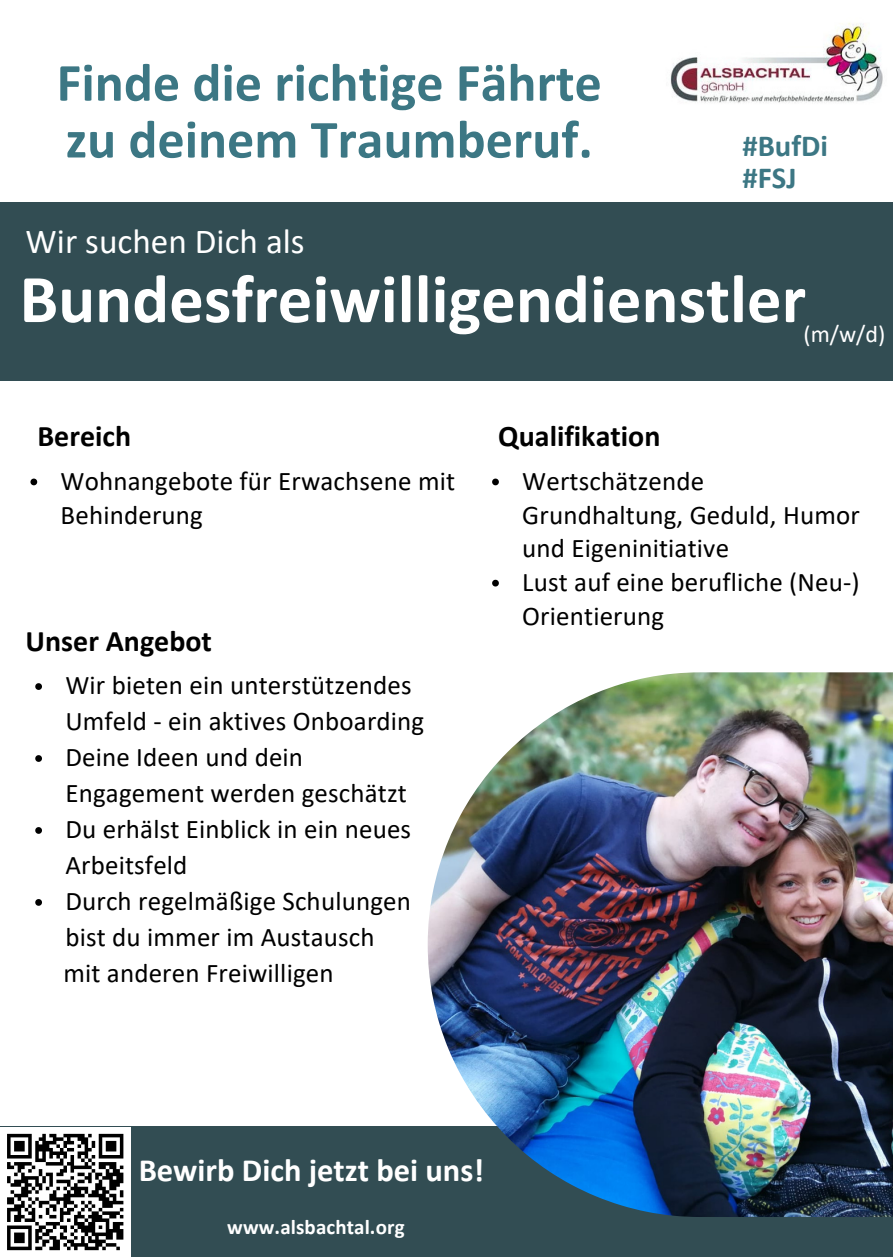
<style>
.page{position:relative;width:893px;height:1257px;background:#fff}
.page>*{position:absolute;margin:0;border:0;box-sizing:border-box;transform-origin:0 0}
.t1{font:700 69px "Calibri";color:#fff}
.t2{font:700 54.15px/56.8px "Calibri";color:#3c7784}
.t3{font:35.25px "Calibri";color:#fff}
.t4{font:700 32.55px "Calibri";color:#fff}
.t5{font:700 30.75px/31.5px "Calibri";color:#3c7784}
.t6{font:700 30px "Calibri";color:#000}
.t7{font:27px/36px "Calibri";letter-spacing:.005em;color:#000}
.t8{font:24px "Calibri";color:#fff}
.t9{font:700 21px "Calibri";letter-spacing:.005em;color:#fff}
</style>
<div class="page">
<div style="left:0;top:202px;width:892px;height:178px;background:#324d53"></div>
<div style="left:0;top:1127px;width:892px;height:130px;background:#324d53"></div>
<img style="left:427px;top:672px;width:465px;height:545px">
<img style="left:670px;top:23px;width:213px;height:80px">
<svg style="left:30px;top:478px;width:7px;height:7px"></svg>
<svg style="left:35px;top:683px;width:7px;height:7px"></svg>
<svg style="left:35px;top:755px;width:7px;height:7px"></svg>
<svg style="left:35px;top:827px;width:7px;height:7px"></svg>
<svg style="left:35px;top:899px;width:7px;height:7px"></svg>
<div style="left:0;top:1127px;width:130px;height:130px;background:#fff"></div>
<svg style="left:7px;top:1133px;width:117px;height:118px"></svg>
<svg style="left:492px;top:478px;width:7px;height:7px"></svg>
<svg style="left:492px;top:580px;width:7px;height:6px"></svg>
<h2 class="t2" style="left:57px;top:53px;width:546px">Finde die richtige Fährte zu deinem Traumberuf.</h2>
<h3 class="t3" style="left:26px;top:217px;width:280px">Wir suchen Dich als</h3>
<p class="t5" style="left:742px;top:130px;width:87px">#BufDi #FSJ</p>
<h1 class="t1" style="left:20px;top:250px;width:788px">Bundesfreiwilligendienstler</h1>
<p class="t8" style="left:803px;top:317px;width:83px">(m/w/d)</p>
<p class="t6" style="left:37px;top:415px;width:95px">Bereich</p>
<p class="t6" style="left:498px;top:415px;width:164px">Qualifikation</p>
<p class="t7" style="left:61px;top:463px;width:396px;line-height:33.8px">Wohnangebote für Erwachsene mit<br>Behinderung</p>
<p class="t6" style="left:26px;top:619px;width:188px">Unser Angebot</p>
<p class="t7" style="left:63px;top:667px;width:362px">Wir bieten ein unterstützendes<br>Umfeld - ein aktives Onboarding<br>Deine Ideen und dein<br>Engagement werden geschätzt<br>Du erhälst Einblick in ein neues<br>Arbeitsfeld<br>Durch regelmäßige Schulungen bist du immer im Austausch<br>mit anderen Freiwilligen</p>
<p class="t7" style="left:522px;top:463px;width:339px;line-height:33.8px">Wertschätzende<br>Grundhaltung, Geduld, Humor und Eigeninitiative<br>Lust auf eine berufliche (Neu-)<br>Orientierung</p>
<p class="t4" style="left:139px;top:1147px;width:347px">Bewirb Dich jetzt bei uns!</p>
<p class="t9" style="left:227px;top:1212px;width:179px">www.alsbachtal.org</p>
</div>
